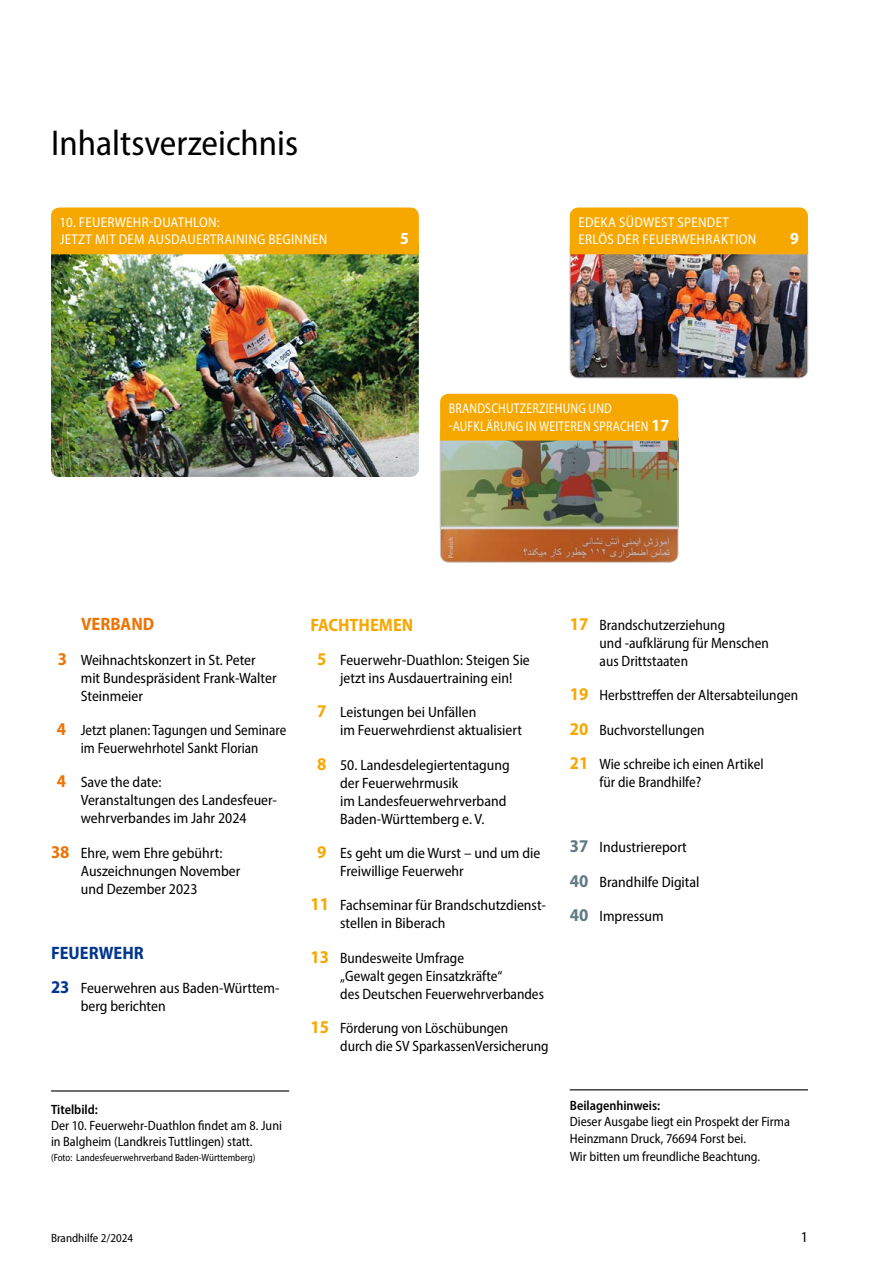
<style>
.page{position:relative;width:893px;height:1263px;background:#fff}
.page>*{position:absolute;margin:0;border:0;box-sizing:border-box;transform-origin:0 0}
.t1{font:semi-condensed 36px "Myriad Pro";color:#000}
.t2{font:700 semi-condensed 18px "Myriad Pro";color:#f7a800}
.t3{font:700 semi-condensed 18px "Myriad Pro";color:#00378b}
.t4{font:700 semi-condensed 18px "Myriad Pro";color:#ec7405}
.t5{font:700 semi-condensed 16.95px "Myriad Pro";color:#fff}
.t6{font:semi-condensed 15px/18px "Myriad Pro";color:#000}
.t7{font:semi-condensed 15px/18px "Myriad Pro";color:#000;text-align:center;scale:.95 1}
.t8{font:semi-condensed 14.1px/17.7px "Myriad Pro";letter-spacing:.02em;color:#fff}
.t9{font:semi-condensed 14.1px/17.7px "Myriad Pro";letter-spacing:.02em;color:#fff;scale:.9 1}
.t10{font:semi-condensed 13.5px/16.2px "Myriad Pro";color:#000}
.t11{font:600 semi-condensed 13.5px "Myriad Pro";color:#000}
.t12{font:semi-condensed 12px "Myriad Pro";color:#000}
.t13{font:semi-condensed 10.5px "Myriad Pro";color:#000;scale:.93 1}
.s1{font-weight:700;font-size:16.95px}
.s2{font-weight:700;font-size:18px;color:#ec7405}
.s3{font-weight:700;font-size:18px;color:#00378b}
.s4{font-weight:700;font-size:18px;color:#f7a800}
.s5{font-weight:700;font-size:18px;color:#637a85}
</style>
<div class="page">
<hr style="left:51px;top:1090px;width:238px;height:1px;background:#000">
<img style="left:51px;top:254px;width:368px;height:223px">
<div style="left:51px;top:207px;width:368px;height:47px;background:#f7a800"></div>
<img style="left:570px;top:207px;width:238px;height:171px">
<img style="left:440px;top:394px;width:238px;height:169px">
<hr style="left:570px;top:1089px;width:238px;height:1px;background:#000">
<h1 class="t1" style="left:51px;top:120px;width:249px">Inhaltsverzeichnis</h1>
<p class="t8" style="left:60px;top:213px;width:269px">10. FEUERWEHR-DUATHLON:<br>JETZT MIT DEM AUSDAUERTRAINING BEGINNEN</p>
<p class="t5" style="left:400px;top:228px;width:10px">5</p>
<p class="t8" style="left:578px;top:213px;width:179px">EDEKA SÜDWEST SPENDET<br>ERLÖS DER FEUERWEHRAKTION</p>
<p class="t5" style="left:790px;top:228px;width:10px">9</p>
<p class="t9" style="left:449px;top:399px;width:246px">BRANDSCHUTZERZIEHUNG UND -AUFKLÄRUNG IN WEITEREN SPRACHEN <span class="s1">17</span></p>
<p class="t4" style="left:81px;top:613px;width:75px">VERBAND</p>
<p class="t6" style="left:81px;top:650px;width:197px;text-indent:-23px"><span class="s2">3</span> Weihnachtskonzert in St. Peter mit Bundespräsident Frank-Walter<br>Steinmeier</p>
<p class="t7" style="left:57px;top:721px;width:243px"><span class="s2">4</span> Jetzt planen: Tagungen und Seminare im Feuerwehrhotel Sankt Florian</p>
<p class="t6" style="left:81px;top:773px;width:198px;text-indent:-24px"><span class="s2">4</span> Save the date:<br>Veranstaltungen des Landesfeuer&shy;wehrverbandes im Jahr 2024</p>
<p class="t6" style="left:81px;top:843px;width:161px;text-indent:-30px"><span class="s2">38</span> Ehre, wem Ehre gebührt:<br>Auszeichnungen November und Dezember 2023</p>
<p class="t3" style="left:51px;top:941px;width:94px">FEUERWEHR</p>
<p class="t6" style="left:81px;top:979px;width:200px;text-indent:-30px"><span class="s3">23</span> Feuerwehren aus Baden-Württem&shy;berg berichten</p>
<p class="t11" style="left:51px;top:1101px;width:48px">Titelbild:</p>
<p class="t10" style="left:51px;top:1117px;width:232px">Der 10. Feuerwehr-Duathlon findet am 8. Juni in Balgheim (Landkreis Tuttlingen) statt.</p>
<p class="t13" style="left:51px;top:1151px;width:221px">(Foto: Landesfeuerwehrverband Baden-Württemberg)</p>
<p class="t2" style="left:310px;top:613px;width:104px">FACHTHEMEN</p>
<p class="t6" style="left:317px;top:651px;width:214px;text-align:center"><span class="s4">5</span> Feuerwehr-Duathlon: Steigen Sie jetzt ins Ausdauertraining ein!</p>
<p class="t6" style="left:340px;top:703px;width:183px;text-indent:-23px"><span class="s4">7</span> Leistungen bei Unfällen<br>im Feuerwehrdienst aktualisiert</p>
<p class="t6" style="left:340px;top:755px;width:171px;text-indent:-23px"><span class="s4">8</span> 50. Landesdelegiertentagung der Feuerwehrmusik<br>im Landesfeuerwehrverband<br>Baden-Württemberg e. V.</p>
<p class="t6" style="left:340px;top:844px;width:202px;text-indent:-23px"><span class="s4">9</span> Es geht um die Wurst – und um die<br>Freiwillige Feuerwehr</p>
<p class="t6" style="left:340px;top:896px;width:207px;text-indent:-30px"><span class="s4">11</span> Fachseminar für Brandschutzdienst&shy;stellen in Biberach</p>
<p class="t6" style="left:340px;top:948px;width:205px;text-indent:-30px"><span class="s4">13</span> Bundesweite Umfrage<br>„Gewalt gegen Einsatzkräfte“<br>des Deutschen Feuerwehrverbandes</p>
<p class="t6" style="left:340px;top:1019px;width:210px;text-indent:-30px"><span class="s4">15</span> Förderung von Löschübungen<br>durch die SV SparkassenVersicherung</p>
<p class="t6" style="left:600px;top:616px;width:171px;text-indent:-30px"><span class="s4">17</span> Brandschutzerziehung<br>und -aufklärung für Menschen aus Drittstaaten</p>
<p class="t6" style="left:570px;top:686px;width:230px"><span class="s4">19</span> Herbsttreffen der Altersabteilungen</p>
<p class="t6" style="left:570px;top:721px;width:136px"><span class="s4">20</span> Buchvorstellungen</p>
<p class="t6" style="left:600px;top:755px;width:166px;text-indent:-30px"><span class="s4">21</span> Wie schreibe ich einen Artikel für die Brandhilfe?</p>
<p class="t6" style="left:570px;top:838px;width:119px"><span class="s5">37</span> Industriereport</p>
<p class="t6" style="left:570px;top:872px;width:131px"><span class="s5">40</span> Brandhilfe Digital</p>
<p class="t6" style="left:570px;top:907px;width:95px"><span class="s5">40</span> Impressum</p>
<p class="t11" style="left:570px;top:1097px;width:92px">Beilagenhinweis:</p>
<p class="t10" style="left:570px;top:1113px;width:222px">Dieser Ausgabe liegt ein Prospekt der Firma<br>Heinzmann Druck, 76694 Forst bei.</p>
<p class="t10" style="left:570px;top:1148px;width:192px">Wir bitten um freundliche Beachtung.</p>
<p class="t12" style="left:51px;top:1230px;width:84px">Brandhilfe 2/2024</p>
<p class="t6" style="left:801px;top:1227px;width:9px">1</p>
</div>
